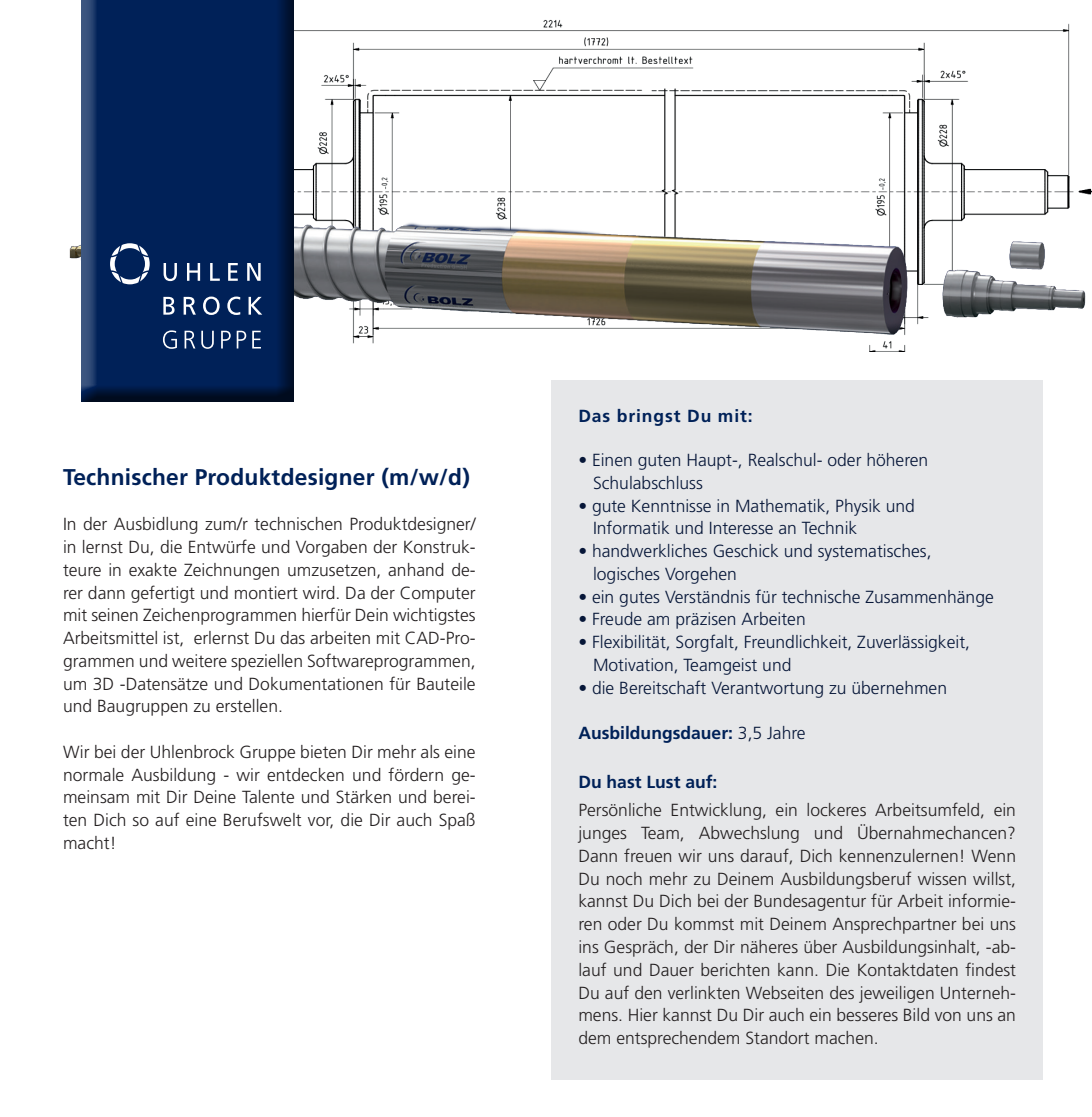
<style>
.page{position:relative;width:1092px;height:1117px;background:#fff}
.page>*{position:absolute;margin:0;border:0;box-sizing:border-box;transform-origin:0 0}
.t1{font:700 22.75px "Frutiger LT Std";letter-spacing:.01em;color:#002158}
.t2{font:300 17.5px/22.8px "Frutiger LT Std";color:#231f20;text-align:justify}
.t3{font:300 17.5px/22.8px "Frutiger LT Std";color:#061638}
.t4{font:700 17.5px "Frutiger LT Std";color:#002158}
.t5{font:700 17.5px "Frutiger LT Std";letter-spacing:.05em;color:#002158}
.s1{font-weight:300;color:#061638}
</style>
<div class="page">
<img style="left:296px;top:19px;width:795px;height:186px">
<img style="left:69px;top:205px;width:1017px;height:179px">
<div style="left:551px;top:380px;width:491px;height:699px;background:#e6e7e9"></div>
<div style="left:79px;top:0;width:217px;height:405px;background:#231f20;opacity:.75"></div>
<svg style="left:163px;top:263px;width:14px;height:18px"></svg>
<svg style="left:187px;top:263px;width:13px;height:18px"></svg>
<svg style="left:210px;top:263px;width:10px;height:18px"></svg>
<svg style="left:228px;top:263px;width:10px;height:18px"></svg>
<svg style="left:247px;top:263px;width:13px;height:18px"></svg>
<svg style="left:163px;top:297px;width:11px;height:17px"></svg>
<svg style="left:184px;top:297px;width:12px;height:17px"></svg>
<svg style="left:203px;top:296px;width:16px;height:19px"></svg>
<svg style="left:227px;top:296px;width:13px;height:19px"></svg>
<svg style="left:248px;top:297px;width:14px;height:17px"></svg>
<svg style="left:163px;top:330px;width:14px;height:19px"></svg>
<svg style="left:184px;top:330px;width:11px;height:18px"></svg>
<svg style="left:201px;top:330px;width:13px;height:19px"></svg>
<svg style="left:221px;top:330px;width:10px;height:18px"></svg>
<svg style="left:237px;top:330px;width:9px;height:18px"></svg>
<svg style="left:252px;top:330px;width:9px;height:18px"></svg>
<svg style="left:110px;top:243px;width:40px;height:41px"></svg>
<h1 class="t1" style="left:63px;top:463px;width:408px">Technischer Produktdesigner (m/w/d)</h1>
<p class="t2" style="left:63px;top:513px;width:414px">In der Ausbidlung zum/r technischen Produktdesigner/ in lernst Du, die Entwürfe und Vorgaben der Konstruk&shy;teure in exakte Zeichnungen umzusetzen, anhand de&shy;rer dann gefertigt und montiert wird. Da der Computer mit seinen Zeichenprogrammen hierfür Dein wichtigstes Arbeitsmittel ist, erlernst Du das arbeiten mit CAD-Pro&shy;grammen und weitere speziellen Softwareprogrammen, um 3D -Datensätze und Dokumentationen für Bauteile und Baugruppen zu erstellen.</p>
<p class="t2" style="left:63px;top:740px;width:414px">Wir bei der Uhlenbrock Gruppe bieten Dir mehr als eine normale Ausbildung - wir entdecken und fördern ge&shy;meinsam mit Dir Deine Talente und Stärken und berei&shy;ten Dich so auf eine Berufswelt vor, die Dir auch Spaß macht!</p>
<p class="t5" style="left:578px;top:406px;width:176px">Das bringst Du mit:</p>
<p class="t3" style="left:593px;top:449px;width:337px;text-indent:-15px">• Einen guten Haupt-, Realschul- oder höheren<br>Schulabschluss</p>
<p class="t3" style="left:593px;top:494px;width:323px;text-indent:-15px">• gute Kenntnisse in Mathematik, Physik und<br>Informatik und Interesse an Technik</p>
<p class="t3" style="left:593px;top:540px;width:340px;text-indent:-15px">• handwerkliches Geschick und systematisches, logisches Vorgehen</p>
<p class="t3" style="left:578px;top:585px;width:417px">• ein gutes Verständnis für technische Zusammenhänge</p>
<p class="t3" style="left:578px;top:608px;width:229px">• Freude am präzisen Arbeiten</p>
<p class="t3" style="left:593px;top:631px;width:378px;text-indent:-15px">• Flexibilität, Sorgfalt, Freundlichkeit, Zuverlässigkeit,<br>Motivation, Teamgeist und</p>
<p class="t3" style="left:578px;top:676px;width:370px">• die Bereitschaft Verantwortung zu übernehmen</p>
<p class="t4" style="left:578px;top:722px;width:229px">Ausbildungsdauer: <span class="s1">3,5 Jahre</span></p>
<p class="t4" style="left:578px;top:771px;width:141px">Du hast Lust auf:</p>
<p class="t2" style="left:578px;top:799px;width:439px">Persönliche Entwicklung, ein lockeres Arbeitsumfeld, ein junges Team, Abwechslung und Übernahmechancen?<br>Dann freuen wir uns darauf, Dich kennenzulernen! Wenn Du noch mehr zu Deinem Ausbildungsberuf wissen willst, kannst Du Dich bei der Bundesagentur für Arbeit informie&shy;ren oder Du kommst mit Deinem Ansprechpartner bei uns ins Gespräch, der Dir näheres über Ausbildungsinhalt, -ab&shy;lauf und Dauer berichten kann. Die Kontaktdaten findest Du auf den verlinkten Webseiten des jeweiligen Unterneh&shy;mens. Hier kannst Du Dir auch ein besseres Bild von uns an dem entsprechendem Standort machen.</p>
</div>
